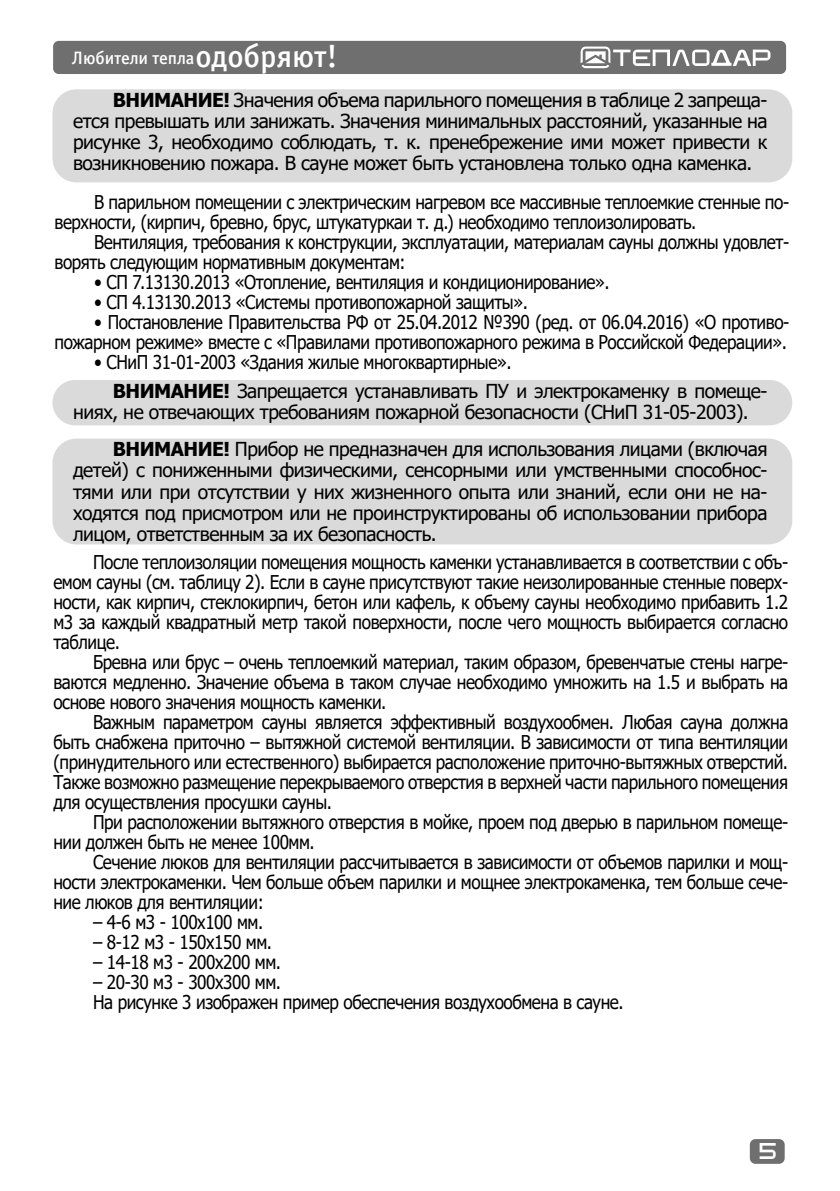
<style>
.page{position:relative;width:840px;height:1191px;background:#fff}
.page>*{position:absolute;margin:0;border:0;box-sizing:border-box;transform-origin:0 0}
.t1{font:19.2px/21.2px "Tahoma";letter-spacing:-.025em;color:#000;text-align:justify}
.t2{font:19px/20px "Tahoma";letter-spacing:-.025em;color:#000;scale:.9 1}
.t3{font:18px "Officina Sans Medium C";letter-spacing:-.005em;color:#fff}
.t4{font:16px "teplodar";color:#fff}
.s1{font-size:32px}
.s2{font-weight:700}
</style>
<div class="page">
<div style="left:749px;top:1139px;width:35px;height:24px;background:#706f6f;border-radius:6px"></div>
<div style="left:53px;top:41px;width:732px;height:33px;background:#706f6f;border-radius:6px"></div>
<svg style="left:580px;top:46px;width:190px;height:22px"></svg>
<div style="left:52px;top:89px;width:739px;height:93px;background:#dadada;border-radius:24px"></div>
<div style="left:52px;top:380px;width:739px;height:45px;background:#dadada;border-radius:23px"></div>
<div style="left:52px;top:438px;width:739px;height:106px;background:#dadada;border-radius:24px"></div>
<p class="t3" style="left:72px;top:48px;width:267px">Любители тепла<span class="s1">одобряют!</span></p>
<p class="t1" style="left:73px;top:90px;width:695px;text-indent:40px"><span class="s2">ВНИМАНИЕ!</span> Значения объема парильного помещения в таблице 2 запреща&shy;ется превышать или занижать. Значения минимальных расстояний, указанные на рисунке 3, необходимо соблюдать, т. к. пренебрежение ими может привести к возникновению пожара. В сауне может быть установлена только одна каменка.</p>
<p class="t2" style="left:54px;top:193px;width:817px;text-indent:40px">В парильном помещении с электрическим нагревом все массивные теплоемкие стенные по&shy;верхности, (кирпич, бревно, брус, штукатуркаи т. д.) необходимо теплоизолировать.</p>
<p class="t2" style="left:54px;top:233px;width:817px;text-indent:40px">Вентиляция, требования к конструкции, эксплуатации, материалам сауны должны удовлет&shy;ворять следующим нормативным документам:</p>
<p class="t2" style="left:94px;top:273px;width:574px">• СП 7.13130.2013 «Отопление, вентиляция и кондиционирование».</p>
<p class="t2" style="left:94px;top:293px;width:483px">• СП 4.13130.2013 «Системы противопожарной защиты».</p>
<p class="t2" style="left:54px;top:313px;width:817px;text-align:right">• Постановление Правительства РФ от 25.04.2012 №390 (ред. от 06.04.2016) «О противо&shy;пожарном режиме» вместе с «Правилами противопожарного режима в Российской Федерации».</p>
<p class="t2" style="left:94px;top:353px;width:465px">• СНиП 31-01-2003 «Здания жилые многоквартирные».</p>
<p class="t1" style="left:73px;top:381px;width:695px;text-indent:40px"><span class="s2">ВНИМАНИЕ!</span> Запрещается устанавливать ПУ и электрокаменку в помеще&shy;ниях, не отвечающих требованиям пожарной безопасности (СНиП 31-05-2003).</p>
<p class="t1" style="left:73px;top:439px;width:695px;text-indent:40px"><span class="s2">ВНИМАНИЕ!</span> Прибор не предназначен для использования лицами (включая детей) с пониженными физическими, сенсорными или умственными способнос&shy;тями или при отсутствии у них жизненного опыта или знаний, если они не на&shy;ходятся под присмотром или не проинструктированы об использовании прибора лицом, ответственным за их безопасность.</p>
<p class="t2" style="left:53px;top:553px;width:817px;text-align:justify;text-indent:40px">После теплоизоляции помещения мощность каменки устанавливается в соответствии с объ&shy;емом сауны (см. таблицу 2). Если в сауне присутствуют такие неизолированные стенные поверх&shy;ности, как кирпич, стеклокирпич, бетон или кафель, к объему сауны необходимо прибавить 1.2 м3 за каждый квадратный метр такой поверхности, после чего мощность выбирается согласно таблице.</p>
<p class="t2" style="left:53px;top:653px;width:817px;text-align:justify;text-indent:40px">Бревна или брус – очень теплоемкий материал, таким образом, бревенчатые стены нагре&shy;ваются медленно. Значение объема в таком случае необходимо умножить на 1.5 и выбрать на основе нового значения мощность каменки.</p>
<p class="t2" style="left:53px;top:713px;width:817px;text-align:justify;text-indent:40px">Важным параметром сауны является эффективный воздухообмен. Любая сауна должна быть снабжена приточно – вытяжной системой вентиляции. В зависимости от типа вентиляции (принудительного или естественного) выбирается расположение приточно-вытяжных отверстий.<br>Также возможно размещение перекрываемого отверстия в верхней части парильного помещения для осуществления просушки сауны.</p>
<p class="t2" style="left:53px;top:813px;width:817px;text-indent:40px">При расположении вытяжного отверстия в мойке, проем под дверью в парильном помеще&shy;нии должен быть не менее 100мм.</p>
<p class="t2" style="left:53px;top:853px;width:817px;text-align:justify;text-indent:40px">Сечение люков для вентиляции рассчитывается в зависимости от объемов парилки и мощ&shy;ности электрокаменки. Чем больше объем парилки и мощнее электрокаменка, тем больше сече&shy;ние люков для вентиляции:</p>
<p class="t2" style="left:93px;top:913px;width:190px">– 4-6 м3 - 100х100 мм.</p>
<p class="t2" style="left:93px;top:933px;width:200px">– 8-12 м3 - 150х150 мм.</p>
<p class="t2" style="left:93px;top:953px;width:210px">– 14-18 м3 - 200х200 мм.</p>
<p class="t2" style="left:93px;top:973px;width:590px">– 20-30 м3 - 300х300 мм.<br>На рисунке 3 изображен пример обеспечения воздухообмена в сауне.</p>
<p class="t4" style="left:759px;top:1144px;width:18px">5</p>
</div>
